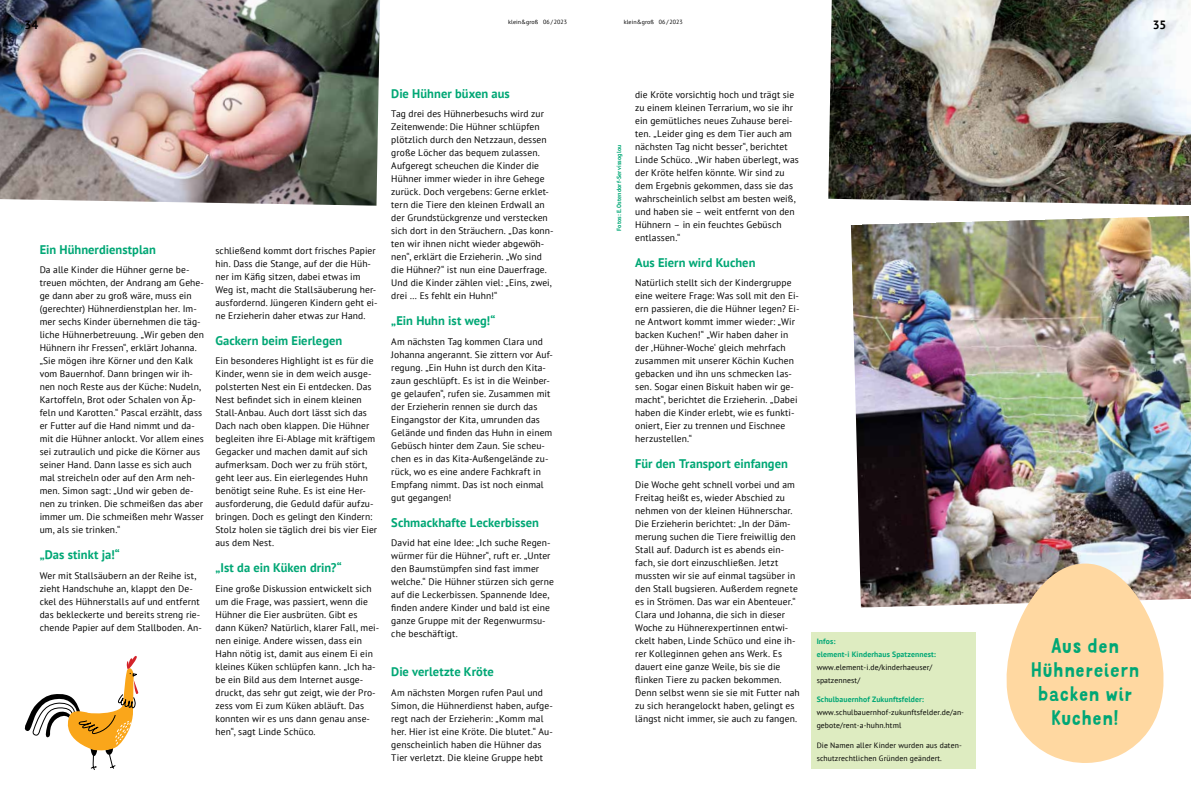
<style>
.page{position:relative;width:1191px;height:794px;background:#fff}
.page>*{position:absolute;margin:0;border:0;box-sizing:border-box;transform-origin:0 0}
.t1{font:20px/24px "Mr Dodo";letter-spacing:-.005em;color:#00a775;text-align:center}
.t2{font:700 12.5px "PT Sans";letter-spacing:.005em;color:#00a775}
.t3{font:700 12px "PT Sans";color:#000}
.t4{font:9.5px/13px "PT Sans";letter-spacing:.01em;color:#000}
.t5{font:7.7px/13px "PT Sans";letter-spacing:.015em;color:#000}
.t6{font:700 7.7px/13px "PT Sans";letter-spacing:.015em;color:#00a775}
.t7{font:6px "PT Sans";letter-spacing:.01em;color:#000}
.t8{font:700 6px "PT Sans";letter-spacing:.025em;color:#00a775}
</style>
<div class="page">
<img style="left:828px;top:0;width:363px;height:205px">
<img style="left:0;top:0;width:380px;height:206px">
<img style="left:851px;top:216px;width:340px;height:391px">
<div style="left:811px;top:632px;width:164px;height:19px;background:#deecc1"></div>
<div style="left:811px;top:645px;width:164px;height:45px;background:#deecc1"></div>
<div style="left:811px;top:678px;width:164px;height:19px;background:#deecc1"></div>
<div style="left:811px;top:691px;width:164px;height:45px;background:#deecc1"></div>
<div style="left:811px;top:736px;width:164px;height:33px;background:#deecc1"></div>
<svg style="left:24px;top:656px;width:114px;height:114px"></svg>
<svg style="left:1005px;top:563px;width:159px;height:200px;background:#f5d6ab"></svg>
<p class="t3" style="left:25px;top:19px;width:15px">34</p>
<p class="t7" style="left:508px;top:20px;width:60px">klein&amp;groß 06 / 2023</p>
<p class="t7" style="left:624px;top:20px;width:60px">klein&amp;groß 06 / 2023</p>
<h2 class="t2" style="left:40px;top:241px;width:118px">Ein Hühnerdienstplan</h2>
<p class="t4" style="left:40px;top:264px;width:166px">Da alle Kinder die Hühner gerne be&shy;treuen möchten, der Andrang am Gehe&shy;ge dann aber zu groß wäre, muss ein (gerechter) Hühnerdienstplan her. Im&shy;mer sechs Kinder übernehmen die täg&shy;liche Hühnerbetreuung. „Wir geben den Hühnern ihr Fressen“, erklärt Johanna. „Sie mögen ihre Körner und den Kalk vom Bauernhof. Dann bringen wir ih&shy;nen noch Reste aus der Küche: Nudeln, Kartoffeln, Brot oder Schalen von Äp&shy;feln und Karotten.“ Pascal erzählt, dass er Futter auf die Hand nimmt und da&shy;mit die Hühner anlockt. Vor allem eines sei zutraulich und picke die Körner aus seiner Hand. Dann lasse es sich auch mal streicheln oder auf den Arm neh&shy;men. Simon sagt: „Und wir geben de&shy;nen zu trinken. Die schmeißen das aber immer um. Die schmeißen mehr Wasser um, als sie trinken.“</p>
<h2 class="t2" style="left:40px;top:549px;width:82px">„Das stinkt ja!“</h2>
<p class="t4" style="left:40px;top:569px;width:164px">Wer mit Stallsäubern an der Reihe ist, zieht Handschuhe an, klappt den De&shy;ckel des Hühnerstalls auf und entfernt das bekleckerte und bereits streng rie&shy;chende Papier auf dem Stallboden. An-</p>
<p class="t4" style="left:215px;top:243px;width:163px">schließend kommt dort frisches Papier hin. Dass die Stange, auf der die Hüh&shy;ner im Kä昀椀g sitzen, dabei etwas im Weg ist, macht die Stallsäuberung her&shy;ausfordernd. Jüngeren Kindern geht ei&shy;ne Erzieherin daher etwas zur Hand.</p>
<h2 class="t2" style="left:215px;top:335px;width:128px">Gackern beim Eierlegen</h2>
<p class="t4" style="left:215px;top:355px;width:163px">Ein besonderes Highlight ist es für die Kinder, wenn sie in dem weich ausge&shy;polsterten Nest ein Ei entdecken. Das Nest be昀椀ndet sich in einem kleinen Stall-Anbau. Auch dort lässt sich das Dach nach oben klappen. Die Hühner begleiten ihre Ei-Ablage mit kräftigem Gegacker und machen damit auf sich aufmerksam. Doch wer zu früh stört, geht leer aus. Ein eierlegendes Huhn benötigt seine Ruhe. Es ist eine Her&shy;ausforderung, die Geduld dafür aufzu&shy;bringen. Doch es gelingt den Kindern:<br>Stolz holen sie täglich drei bis vier Eier aus dem Nest.</p>
<h2 class="t2" style="left:215px;top:562px;width:128px">„Ist da ein Küken drin?“</h2>
<p class="t4" style="left:215px;top:582px;width:165px">Eine große Diskussion entwickelt sich um die Frage, was passiert, wenn die Hühner die Eier ausbrüten. Gibt es dann Küken? Natürlich, klarer Fall, mei&shy;nen einige. Andere wissen, dass ein Hahn nötig ist, damit aus einem Ei ein kleines Küken schlüpfen kann. „Ich ha&shy;be ein Bild aus dem Internet ausge&shy;druckt, das sehr gut zeigt, wie der Pro&shy;zess vom Ei zum Küken abläuft. Das konnten wir es uns dann genau anse&shy;hen“, sagt Linde Schüco.</p>
<h2 class="t2" style="left:391px;top:85px;width:120px">Die Hühner büxen aus</h2>
<p class="t4" style="left:391px;top:108px;width:164px">Tag drei des Hühnerbesuchs wird zur Zeitenwende: Die Hühner schlüpfen plötzlich durch den Netzzaun, dessen große Löcher das bequem zulassen.<br>Aufgeregt scheuchen die Kinder die Hühner immer wieder in ihre Gehege zurück. Doch vergebens: Gerne erklet&shy;tern die Tiere den kleinen Erdwall an der Grundstückgrenze und verstecken sich dort in den Sträuchern. „Das konn&shy;ten wir ihnen nicht wieder abgewöh&shy;nen“, erklärt die Erzieherin. „Wo sind die Hühner?“ ist nun eine Dauerfrage.<br>Und die Kinder zählen viel: „Eins, zwei, drei … Es fehlt ein Huhn!“</p>
<h2 class="t2" style="left:391px;top:312px;width:106px">„Ein Huhn ist weg!“</h2>
<p class="t4" style="left:391px;top:335px;width:163px">Am nächsten Tag kommen Clara und Johanna angerannt. Sie zittern vor Auf&shy;regung. „Ein Huhn ist durch den Kita&shy;zaun geschlüpft. Es ist in die Weinber&shy;ge gelaufen“, rufen sie. Zusammen mit der Erzieherin rennen sie durch das Eingangstor der Kita, umrunden das Gelände und 昀椀nden das Huhn in einem Gebüsch hinter dem Zaun. Sie scheu&shy;chen es in das Kita-Außengelände zu&shy;rück, wo es eine andere Fachkraft in Empfang nimmt. Das ist noch einmal gut gegangen!</p>
<h2 class="t2" style="left:391px;top:514px;width:149px">Schmackhafte Leckerbissen</h2>
<p class="t4" style="left:391px;top:537px;width:164px">David hat eine Idee: „Ich suche Regen&shy;würmer für die Hühner“, ruft er. „Unter den Baumstümpfen sind fast immer welche.“ Die Hühner stürzen sich gerne auf die Leckerbissen. Spannende Idee,昀椀nden andere Kinder und bald ist eine ganze Gruppe mit der Regenwurmsu&shy;che beschäftigt.</p>
<h2 class="t2" style="left:391px;top:666px;width:104px">Die verletzte Kröte</h2>
<p class="t4" style="left:391px;top:686px;width:163px">Am nächsten Morgen rufen Paul und Simon, die Hühnerdienst haben, aufge&shy;regt nach der Erzieherin: „Komm mal her. Hier ist eine Kröte. Die blutet.“ Au&shy;genscheinlich haben die Hühner das Tier verletzt. Die kleine Gruppe hebt</p>
<p class="t8" style="left:615px;top:231px;width:87px;rotate:-90deg">Fotos: E.Ostendorf-Servissoglou</p>
<p class="t4" style="left:635px;top:88px;width:165px">die Kröte vorsichtig hoch und trägt sie zu einem kleinen Terrarium, wo sie ihr ein gemütliches neues Zuhause berei&shy;ten. „Leider ging es dem Tier auch am nächsten Tag nicht besser“, berichtet Linde Schüco. „Wir haben überlegt, was der Kröte helfen könnte. Wir sind zu dem Ergebnis gekommen, dass sie das wahrscheinlich selbst am besten weiß, und haben sie – weit entfernt von den Hühnern – in ein feuchtes Gebüsch entlassen.“</p>
<h2 class="t2" style="left:635px;top:257px;width:122px">Aus Eiern wird Kuchen</h2>
<p class="t4" style="left:635px;top:276px;width:166px">Natürlich stellt sich der Kindergruppe eine weitere Frage: Was soll mit den Ei&shy;ern passieren, die die Hühner legen? Ei&shy;ne Antwort kommt immer wieder: „Wir backen Kuchen!“ „Wir haben daher in der ‚Hühner-Woche‘ gleich mehrfach zusammen mit unserer Köchin Kuchen gebacken und ihn uns schmecken las&shy;sen. Sogar einen Biskuit haben wir ge&shy;macht“, berichtet die Erzieherin. „Dabei haben die Kinder erlebt, wie es funkti&shy;oniert, Eier zu trennen und Eischnee herzustellen.“</p>
<h2 class="t2" style="left:635px;top:458px;width:154px">Für den Transport einfangen</h2>
<p class="t4" style="left:635px;top:478px;width:166px">Die Woche geht schnell vorbei und am Freitag heißt es, wieder Abschied zu nehmen von der kleinen Hühnerschar.<br>Die Erzieherin berichtet: „In der Däm&shy;merung suchen die Tiere freiwillig den Stall auf. Dadurch ist es abends ein&shy;fach, sie dort einzuschließen. Jetzt mussten wir sie auf einmal tagsüber in den Stall bugsieren. Außerdem regnete es in Strömen. Das war ein Abenteuer.“ Clara und Johanna, die sich in dieser Woche zu Hühnerexpertinnen entwi&shy;ckelt haben, Linde Schüco und eine ih&shy;rer Kolleginnen gehen ans Werk. Es dauert eine ganze Weile, bis sie die<br>昀氀inken Tiere zu packen bekommen.<br>Denn selbst wenn sie sie mit Futter nah zu sich herangelockt haben, gelingt es längst nicht immer, sie auch zu fangen.</p>
<p class="t6" style="left:816px;top:635px;width:121px">Infos:<br>element-i Kinderhaus Spatzennest:</p>
<p class="t5" style="left:816px;top:661px;width:117px">www.element-i.de/kinderhaeuser/ spatzennest/</p>
<p class="t6" style="left:816px;top:693px;width:109px">Schulbauernhof Zukunftsfelder:</p>
<p class="t5" style="left:816px;top:706px;width:149px">www.schulbauernhof-zukunftsfelder.de/an&shy;gebote/rent-a-huhn.html</p>
<p class="t5" style="left:816px;top:738px;width:147px">Die Namen aller Kinder wurden aus daten&shy;schutzrechtlichen Gründen geändert.</p>
<p class="t3" style="left:1152px;top:19px;width:15px">35</p>
<h1 class="t1" style="left:1030px;top:636px;width:111px">Aus den<br>Hühnereiern backen wir<br>Kuchen!</h1>
</div>
